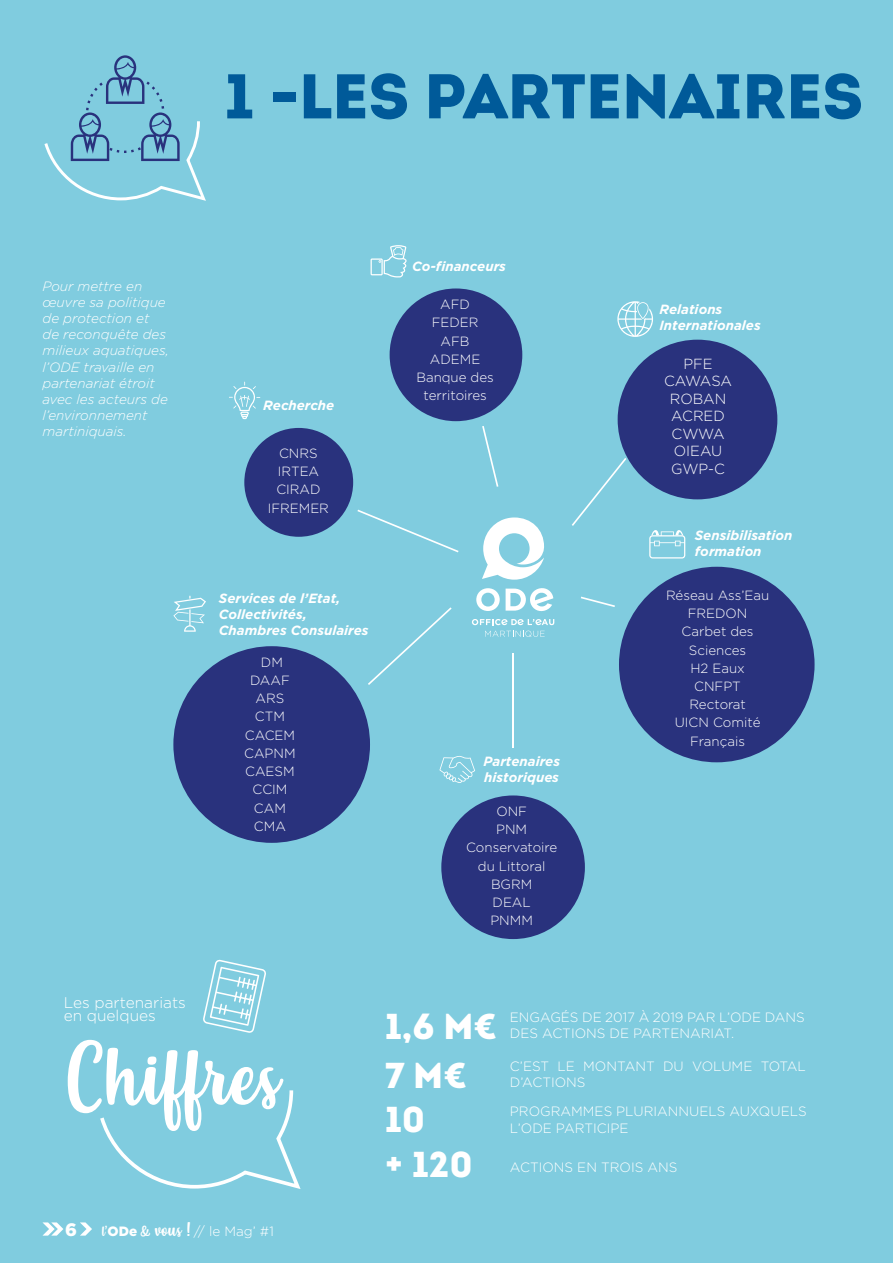
<style>
.page{position:relative;width:893px;height:1263px;background:#80ccdf}
.page>*{position:absolute;margin:0;border:0;box-sizing:border-box;transform-origin:0 0}
.t1{font:81px "Misses";color:#fff}
.t2{font:63px "Intro Black Caps";color:#005a99}
.t3{font:36px/48.6px "Intro Black Caps";color:#fff}
.t4{font:900 18px "Gotham";color:#fff}
.t5{font:300 15.45px/13.5px "Gotham";color:#fff}
.t6{font:300 14.7px/17.5px "Gotham";color:#fff;text-align:center}
.t7{font:300 13.5px/16.2px "Gotham";color:#fff}
.t8{font:italic 300 13.5px/16.2px "Gotham";color:#fff}
.t9{font:300 13.35px/18.1px "Gotham";color:#fff;text-align:center}
.t10{font:italic 700 13.35px/16px "Gotham";color:#fff}
.s1{font-family:"Misses";font-weight:400}
.s2{font-weight:900}
.s3{font-family:"Misses";font-weight:400;font-size:18px}
</style>
<div class="page">
<svg style="left:43px;top:1222px;width:20px;height:13px"></svg>
<svg style="left:80px;top:1222px;width:12px;height:13px"></svg>
<svg style="left:44px;top:55px;width:162px;height:146px"></svg>
<svg style="left:100px;top:1090px;width:201px;height:99px"></svg>
<svg style="left:203px;top:960px;width:63px;height:73px"></svg>
<svg style="left:371px;top:245px;width:36px;height:32px"></svg>
<div style="left:173px;top:646px;width:197px;height:197px;background:#29327d;border-radius:50%"></div>
<div style="left:244px;top:428px;width:109px;height:109px;background:#29327d;border-radius:50%"></div>
<div style="left:619px;top:567px;width:196px;height:195px;background:#29327d;border-radius:50%"></div>
<div style="left:441px;top:795px;width:144px;height:144px;background:#29327d;border-radius:50%"></div>
<div style="left:618px;top:340px;width:159px;height:159px;background:#29327d;border-radius:50%"></div>
<svg style="left:482px;top:517px;width:62px;height:63px"></svg>
<svg style="left:476px;top:588px;width:24px;height:23px"></svg>
<svg style="left:506px;top:588px;width:47px;height:23px"></svg>
<svg style="left:472px;top:619px;width:82px;height:18px"></svg>
<div style="left:390px;top:288px;width:132px;height:133px;background:#29327d;border-radius:50%"></div>
<svg style="left:482px;top:426px;width:16px;height:61px"></svg>
<svg style="left:357px;top:510px;width:102px;height:42px"></svg>
<svg style="left:368px;top:607px;width:84px;height:78px"></svg>
<svg style="left:572px;top:458px;width:54px;height:68px"></svg>
<svg style="left:581px;top:597px;width:34px;height:10px"></svg>
<hr style="left:512px;top:653px;width:2px;height:94px;background:#fff">
<svg style="left:173px;top:596px;width:33px;height:36px"></svg>
<svg style="left:229px;top:382px;width:31px;height:37px"></svg>
<svg style="left:617px;top:301px;width:36px;height:36px"></svg>
<svg style="left:439px;top:756px;width:36px;height:27px"></svg>
<svg style="left:649px;top:530px;width:36px;height:28px"></svg>
<h2 class="t2" style="left:224px;top:55px;width:641px">1 -LES PARTENAIRES</h2>
<p class="t8" style="left:43px;top:278px;width:128px">Pour mettre en œuvre sa politique de protection et de reconquête des milieux aquatiques, l’ODE travaille en partenariat étroit avec les acteurs de l’environnement martiniquais.</p>
<p class="t10" style="left:263px;top:398px;width:73px">Recherche</p>
<p class="t9" style="left:268px;top:444px;width:63px">CNRS<br>IRTEA<br>CIRAD<br>IFREMER</p>
<p class="t10" style="left:219px;top:590px;width:151px">Services de l’Etat,<br>Collectivités,<br>Chambres Consulaires</p>
<p class="t9" style="left:244px;top:653px;width:53px">DM<br>DAAF<br>ARS<br>CTM<br>CACEM<br>CAPNM<br>CAESM<br>CCIM<br>CAM<br>CMA</p>
<p class="t10" style="left:412px;top:258px;width:95px">Co-financeurs</p>
<p class="t9" style="left:416px;top:295px;width:79px">AFD<br>FEDER<br>AFB<br>ADEME<br>Banque des territoires</p>
<p class="t10" style="left:659px;top:301px;width:103px">Relations<br>Internationales</p>
<p class="t6" style="left:664px;top:354px;width:69px">PFE<br>CAWASA<br>ROBAN<br>ACRED<br>CWWA<br>OIEAU<br>GWP-C</p>
<p class="t10" style="left:695px;top:527px;width:99px">Sensibilisation formation</p>
<p class="t10" style="left:483px;top:753px;width:78px">Partenaires historiques</p>
<p class="t9" style="left:466px;top:802px;width:93px">ONF<br>PNM<br>Conservatoire du Littoral<br>BGRM<br>DEAL<br>PNMM</p>
<p class="t9" style="left:666px;top:586px;width:105px">Réseau Ass’Eau<br>FREDON<br>Carbet des<br>Sciences<br>H2 Eaux<br>CNFPT<br>Rectorat<br>UICN Comité<br>Français</p>
<p class="t5" style="left:64px;top:995px;width:124px">Les partenariats en quelques</p>
<h1 class="t1" style="left:64px;top:1022px;width:218px">Chiffres</h1>
<h3 class="t4" style="left:65px;top:1219px;width:13px">6</h3>
<p class="t7" style="left:102px;top:1223px;width:173px"><span class="s1">l’</span><span class="s2">ODe</span> <span class="s3">&amp; vous !</span> // le Mag’ #1</p>
<h3 class="t3" style="left:385px;top:1002px;width:114px">1,6 M€<br>7 M€</h3>
<h3 class="t3" style="left:385px;top:1097px;width:89px;line-height:44.7px">10<br>+ 120</h3>
<p class="t7" style="left:510px;top:1009px;width:296px">ENGAGÉS DE 2017 À 2019 PAR L’ODE DANS<br>DES ACTIONS DE PARTENARIAT.</p>
<p class="t7" style="left:510px;top:1058px;width:298px">C’EST LE MONTANT DU VOLUME TOTAL<br>D’ACTIONS</p>
<p class="t7" style="left:510px;top:1103px;width:298px">PROGRAMMES PLURIANNUELS AUXQUELS<br>L’ODE PARTICIPE</p>
<p class="t7" style="left:510px;top:1159px;width:169px">ACTIONS EN TROIS ANS</p>
</div>
